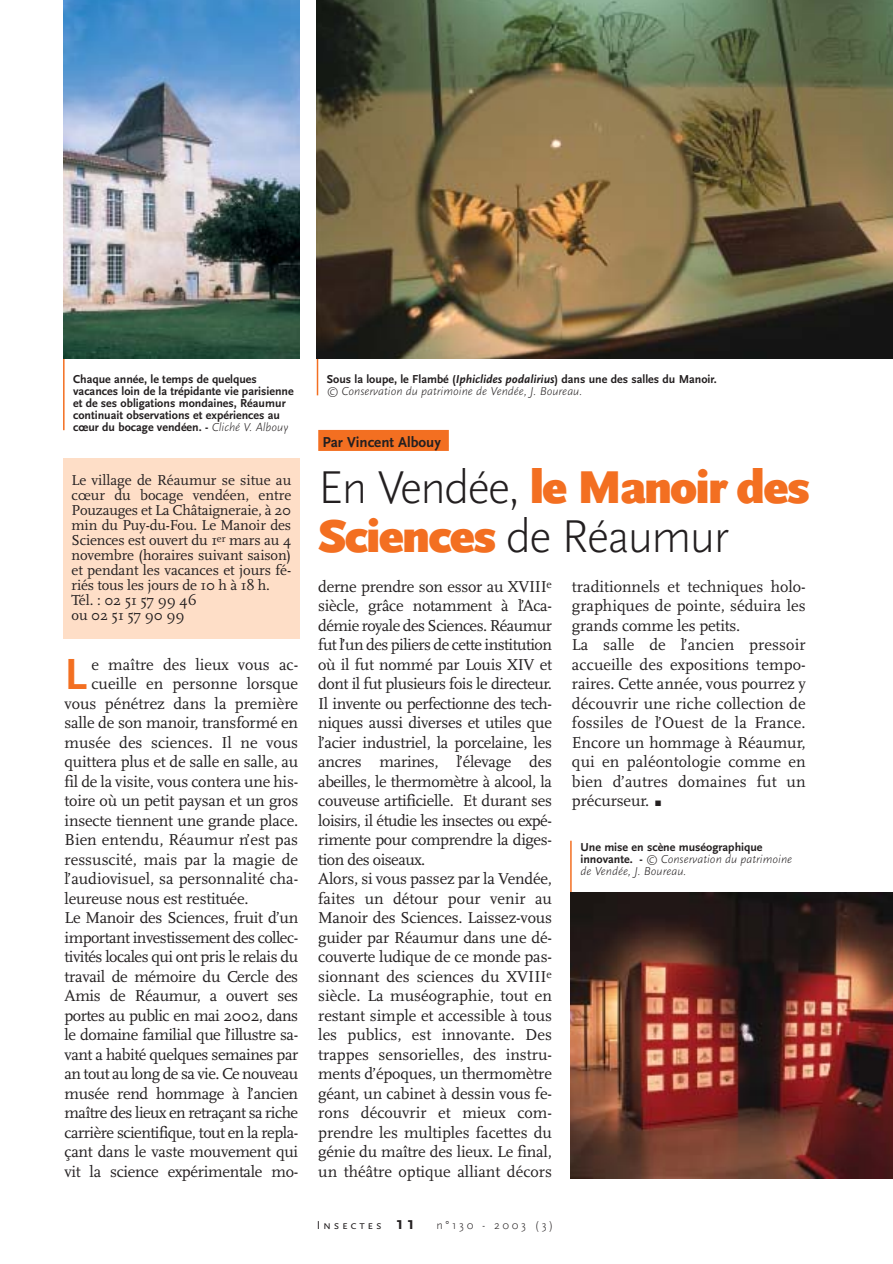
<style>
.page{position:relative;width:893px;height:1264px;background:#fff}
.page>*{position:absolute;margin:0;border:0;box-sizing:border-box;transform-origin:0 0}
.t1{font:900 48px/48.9px "Scala Sans";letter-spacing:-.04em;color:#f36f21}
.t2{font:700 45.45px "Scala Sans";color:#f36f21}
.t3{font:16.5px/19.5px "Scala";letter-spacing:-.01em;color:#231f20}
.t4{font:16.5px "Scala";letter-spacing:-.03em;color:#231f20}
.t5{font:15px/15px "Scala";letter-spacing:-.01em;color:#231f20}
.t6{font:700 15px "Scala Sans";color:#231f20}
.t7{font:700 12px/12px "Scala Sans";color:#231f20}
.t8{font:italic 300 12px/12px "Scala Sans";color:#231f20}
.t9{font:300 12px "Scala Sans";letter-spacing:.22em;color:#231f20}
.s1{font-weight:300;font-style:italic}
.s2{font-style:italic}
.s3{color:#f36f21}
.s4{font-weight:300;color:#231f20}
.s5{font-family:"Scala Sans Caps";font-weight:400}
.s6{font-weight:700;font-size:18px}
.s7{font-family:"Scala Sans Expert";font-size:12px}
.s8{font-weight:700;font-style:normal}
</style>
<div class="page">
<img style="left:63px;top:0;width:830px;height:1179px">
<p class="t7" style="left:73px;top:374px;width:222px">Chaque année, le temps de quelques vacances loin de la trépidante vie parisienne et de ses obligations mondaines, Réaumur continuait observations et expériences au cœur du bocage vendéen. - <span class="s1">Cliché V. Albouy</span></p>
<p class="t5" style="left:72px;top:474px;width:221px">Le village de Réaumur se situe au cœur du bocage vendéen, entre<br>Pouzauges et La Châtaigneraie, à 20 min du Puy-du-Fou. Le Manoir des<br>Sciences est ouvert du 1<sup>er</sup> mars au 4 novembre (horaires suivant saison) et pendant les vacances et jours fé&shy;riés tous les jours de 10 h à 18 h.<br>Tél. : 02 51 57 99 46<br>ou 02 51 57 90 99</p>
<h2 class="t2" style="left:65px;top:655px;width:24px">L</h2>
<p class="t3" style="left:92px;top:655px;width:208px">e maître des lieux vous ac-</p>
<p class="t3" style="left:92px;top:675px;width:208px">cueille en personne lorsque</p>
<p class="t3" style="left:65px;top:694px;width:235px">vous pénétrez dans la première</p>
<p class="t3" style="left:65px;top:714px;width:235px">salle de son manoir, transformé en</p>
<p class="t3" style="left:65px;top:733px;width:235px">musée des sciences. Il ne vous</p>
<p class="t3" style="left:65px;top:753px;width:235px">quittera plus et de salle en salle, au</p>
<p class="t3" style="left:65px;top:772px;width:235px">fil de la visite, vous contera une his-</p>
<p class="t3" style="left:65px;top:792px;width:235px">toire où un petit paysan et un gros</p>
<p class="t3" style="left:65px;top:811px;width:235px">insecte tiennent une grande place.</p>
<p class="t3" style="left:65px;top:831px;width:235px">Bien entendu, Réaumur n’est pas</p>
<p class="t3" style="left:65px;top:850px;width:235px">ressuscité, mais par la magie de</p>
<p class="t3" style="left:65px;top:870px;width:235px">l’audiovisuel, sa personnalité cha-</p>
<p class="t3" style="left:65px;top:889px;width:185px">leureuse nous est restituée.</p>
<p class="t3" style="left:65px;top:909px;width:235px">Le Manoir des Sciences, fruit d’un</p>
<p class="t4" style="left:65px;top:930px;width:235px">important investissement des collec-</p>
<p class="t4" style="left:65px;top:949px;width:235px">tivités locales qui ont pris le relais du</p>
<p class="t3" style="left:65px;top:967px;width:235px">travail de mémoire du Cercle des</p>
<p class="t3" style="left:65px;top:987px;width:235px">Amis de Réaumur, a ouvert ses</p>
<p class="t4" style="left:65px;top:1008px;width:235px">portes au public en mai 2002, dans</p>
<p class="t4" style="left:65px;top:1027px;width:235px">le domaine familial que l’illustre sa-</p>
<p class="t4" style="left:65px;top:1047px;width:235px">vant a habité quelques semaines par</p>
<p class="t4" style="left:65px;top:1066px;width:235px">an tout au long de sa vie. Ce nouveau</p>
<p class="t3" style="left:65px;top:1084px;width:235px">musée rend hommage à l’ancien</p>
<p class="t4" style="left:65px;top:1105px;width:235px">maître des lieux en retraçant sa riche</p>
<p class="t4" style="left:65px;top:1125px;width:235px">carrière scientifique, tout en la repla-</p>
<p class="t3" style="left:65px;top:1143px;width:235px">çant dans le vaste mouvement qui</p>
<p class="t3" style="left:65px;top:1162px;width:235px">vit la science expérimentale mo-</p>
<p class="t7" style="left:327px;top:373px;width:391px">Sous la loupe, le Flambé (<span class="s2">Iphiclides podalirius</span>) dans une des salles du Manoir. <span class="s1">© Conservation du patrimoine de Vendée, J. Boureau.</span></p>
<p class="t6" style="left:322px;top:435px;width:128px">Par Vincent Albouy <span class="s3">.</span></p>
<h1 class="t1" style="left:318px;top:468px;width:493px"><span class="s4">En Vendée,</span> le Manoir des<br>Sciences <span class="s4">de Réaumur</span></h1>
<p class="t3" style="left:318px;top:577px;width:235px">derne prendre son essor au XVIII<sup>e </sup>siècle, grâce notamment à l’Aca&shy;démie royale des Sciences. Réaumur fut l’un des piliers de cette institution où il fut nommé par Louis XIV et dont il fut plusieurs fois le directeur.<br>Il invente ou perfectionne des tech&shy;niques aussi diverses et utiles que l’acier industriel, la porcelaine, les ancres marines, l’élevage des abeilles, le thermomètre à alcool, la couveuse artificielle. Et durant ses loisirs, il étudie les insectes ou expé&shy;rimente pour comprendre la diges&shy;tion des oiseaux.<br>Alors, si vous passez par la Vendée, faites un détour pour venir au Manoir des Sciences. Laissez-vous guider par Réaumur dans une dé&shy;couverte ludique de ce monde pas&shy;sionnant des sciences du XVIII<sup>e </sup>siècle. La muséographie, tout en restant simple et accessible à tous les publics, est innovante. Des trappes sensorielles, des instru&shy;ments d’époques, un thermomètre géant, un cabinet à dessin vous fe&shy;rons découvrir et mieux com&shy;prendre les multiples facettes du génie du maître des lieux. Le final, un théâtre optique alliant décors</p>
<p class="t9" style="left:317px;top:1219px;width:238px"><span class="s5">Insectes</span> <span class="s6">11</span> n°130 - 2003 (3)</p>
<p class="t3" style="left:572px;top:577px;width:235px">traditionnels et techniques holo&shy;graphiques de pointe, séduira les grands comme les petits.<br>La salle de l’ancien pressoir accueille des expositions tempo&shy;raires. Cette année, vous pourrez y découvrir une riche collection de fossiles de l’Ouest de la France.<br>Encore un hommage à Réaumur, qui en paléontologie comme en bien d’autres domaines fut un précurseur. <span class="s7">r</span></p>
<p class="t8" style="left:580px;top:841px;width:213px"><span class="s8">Une mise en scène muséographique innovante. -</span> © Conservation du patrimoine de Vendée, J. Boureau.</p>
</div>
